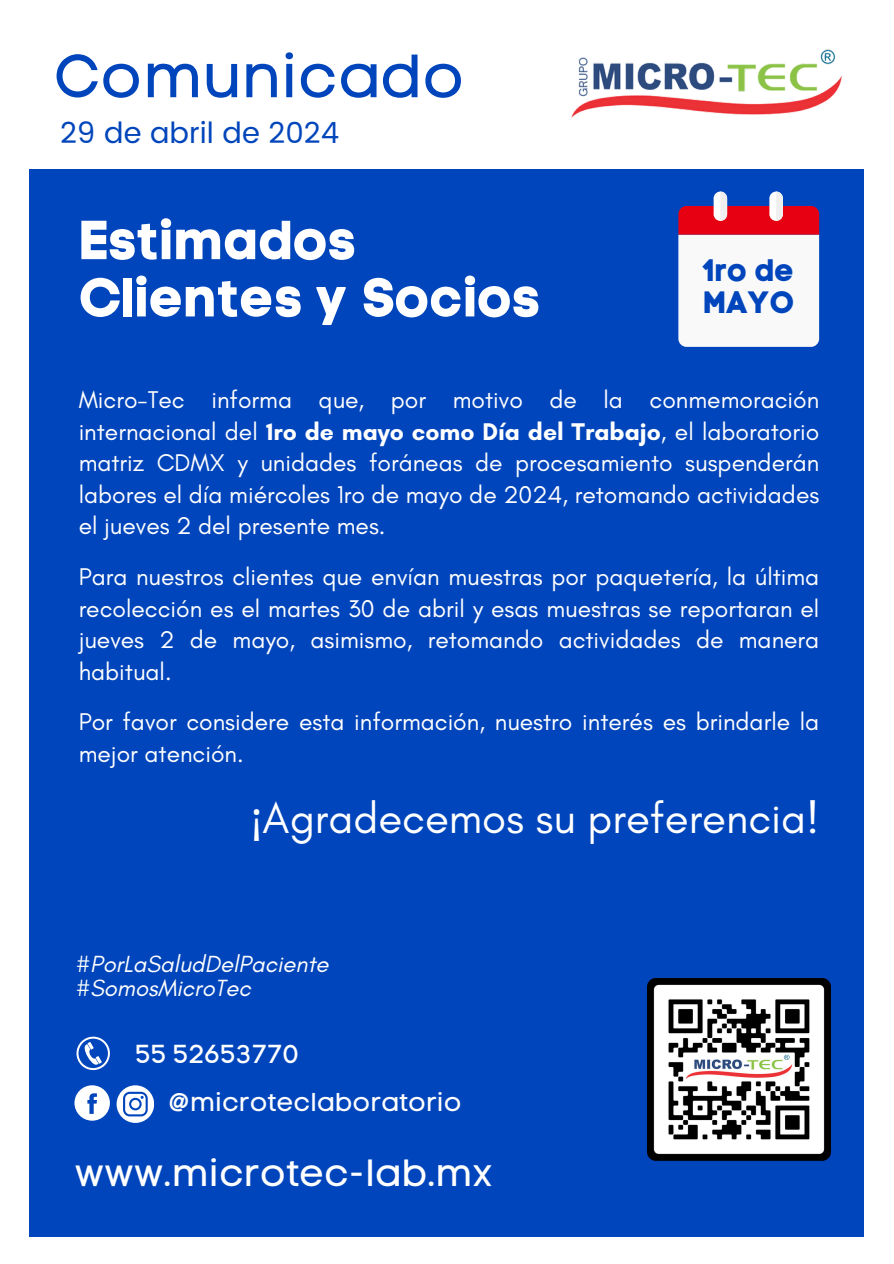
<style>
.page{position:relative;width:894px;height:1264px;background:#fff}
.page>*{position:absolute;margin:0;border:0;box-sizing:border-box;transform-origin:0 0}
.t1{font:60.9px "Code Pro Normal LC";color:#0045bb}
.t2{font:54.45px/57.3px "Code Pro Bold LC";color:#fff}
.t3{font:43.8px "Glacial Indifference";color:#fff}
.t4{font:37.8px "Code Pro Normal LC";color:#fff}
.t5{font:30.9px/32.5px "Code Pro Bold LC";color:#0045bb}
.t6{font:29.1px "Poppins";color:#0045bb}
.t7{font:25.8px "Code Pro Normal LC";color:#fff}
.t8{font:24.6px/31.5px "Glacial Indifference";color:#fff;text-align:justify}
.t9{font:italic 23.85px "Glacial Indifference";color:#fff}
.s1{font-weight:700}
.s2{font-family:"Noto Sans"}
</style>
<div class="page">
<div style="left:30px;top:170px;width:833px;height:1066px;background:#0045bb"></div>
<svg style="left:76px;top:1036px;width:34px;height:34px"></svg>
<svg style="left:74px;top:1085px;width:35px;height:35px"></svg>
<svg style="left:116px;top:1085px;width:38px;height:37px"></svg>
<img style="left:647px;top:978px;width:183px;height:183px">
<img style="left:571px;top:49px;width:271px;height:69px">
<svg style="left:678px;top:191px;width:140px;height:156px"></svg>
<p class="t1" style="left:54px;top:39px;width:412px">Comunicado</p>
<h3 class="t6" style="left:60px;top:116px;width:280px">29 de abril de 2024</h3>
<p class="t2" style="left:79px;top:211px;width:463px">Estimados<br>Clientes y Socios</p>
<p class="t5" style="left:702px;top:253px;width:93px">1ro de<br>MAYO</p>
<h6 class="t8" style="left:79px;top:384px;width:742px">Micro-Tec informa que, por motivo de la conmemoración internacional del <span class="s1">1ro de mayo como Día del Trabajo</span>, el laboratorio matriz CDMX y unidades foráneas de procesamiento suspenderán labores el día miércoles 1ro de mayo de 2024, retomando actividades el jueves 2 del presente mes.</h6>
<h2 class="t8" style="left:79px;top:560px;width:742px">Para nuestros clientes que envían muestras por paquetería, la última recolección es el martes 30 de abril y esas muestras se reportaran el jueves 2 de mayo, asimismo, retomando actividades de manera habitual.</h2>
<p class="t8" style="left:79px;top:706px;width:742px">Por favor considere esta información, nuestro interés es brindarle la mejor atención.</p>
<h5 class="t3" style="left:251px;top:791px;width:569px"><span class="s2">¡</span>Agradecemos su preferencia!</h5>
<p class="t9" style="left:76px;top:949px;width:253px">#PorLaSaludDelPaciente</p>
<p class="t9" style="left:76px;top:973px;width:176px">#SomosMicroTec</p>
<p class="t7" style="left:135px;top:1038px;width:165px">55 52653770</p>
<h3 class="t7" style="left:169px;top:1086px;width:294px">@microteclaboratorio</h3>
<h3 class="t4" style="left:74px;top:1150px;width:419px">www.microtec-lab.mx</h3>
</div>
